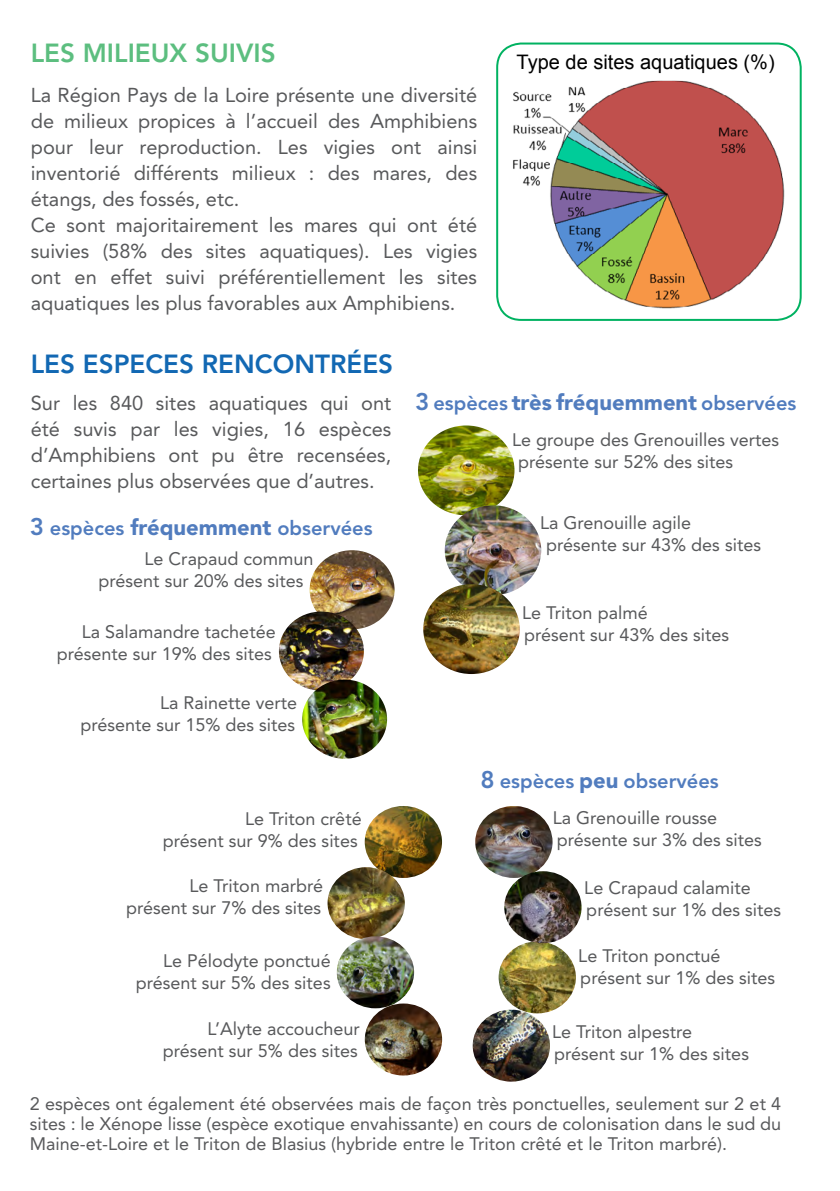
<style>
.page{position:relative;width:840px;height:1191px;background:#fff}
.page>*{position:absolute;margin:0;border:0;box-sizing:border-box;transform-origin:0 0}
.t1{font:800 26px "Avenir LT Std";color:#1268b3}
.t2{font:800 26px "Avenir LT Std";color:#5cbe7f}
.t3{font:20px/26px "Avenir LT Std";color:#58595b;text-align:justify}
.t4{font:800 20px "Avenir LT Std";color:#517cbe}
.t5{font:20px "Arial";color:#000}
.t6{font:18px/22px "Avenir LT Std";color:#58595b}
.s1{font-size:24px}
.s2{font-weight:900;font-size:22px}
</style>
<div class="page">
<img style="left:418px;top:425px;width:96px;height:86px">
<img style="left:444px;top:505px;width:97px;height:83px">
<img style="left:309px;top:550px;width:85px;height:78px">
<img style="left:364px;top:806px;width:78px;height:72px">
<img style="left:327px;top:867px;width:77px;height:69px">
<img style="left:472px;top:1012px;width:77px;height:69px">
<img style="left:336px;top:936px;width:78px;height:71px">
<img style="left:475px;top:806px;width:77px;height:71px">
<img style="left:364px;top:1003px;width:78px;height:72px">
<img style="left:498px;top:943px;width:77px;height:70px">
<img style="left:504px;top:871px;width:77px;height:72px">
<img style="left:423px;top:584px;width:96px;height:90px">
<img style="left:279px;top:611px;width:84px;height:75px">
<img style="left:302px;top:679px;width:85px;height:79px">
<img style="left:508px;top:81px;width:292px;height:239px">
<div style="left:496px;top:43px;width:305px;height:278px;border:2px solid #00b261;border-radius:24px"></div>
<h1 class="t2" style="left:31px;top:38px;width:15px">LES</h1>
<h1 class="t2" style="left:83px;top:38px;width:194px">M ilieux suivis</h1>
<p class="t3" style="left:31px;top:82px;width:448px;text-align:left">La Région Pays de la Loire présente une diversité de milieux propices à l’accueil des Amphibiens pour leur reproduction. Les vigies ont ainsi inventorié différents milieux : des mares, des étangs, des fossés, etc.<br>Ce sont majoritairement les mares qui ont été suivies (58% des sites aquatiques). Les vigies ont en effet suivi préférentiellement les sites aquatiques les plus favorables aux Amphibiens.</p>
<h1 class="t1" style="left:31px;top:349px;width:364px">les especes rencontrées</h1>
<p class="t5" style="left:516px;top:48px;width:259px">Type de sites aquatiques (%)</p>
<p class="t3" style="left:31px;top:390px;width:362px">Sur les 840 sites aquatiques qui ont été suvis par les vigies, 16 espèces d’Amphibiens ont pu être recensées, certaines plus observées que d’autres.</p>
<p class="t4" style="left:415px;top:391px;width:382px"><span class="s1">3</span> espèces <span class="s2">très fréquemment</span> observées</p>
<p class="t4" style="left:30px;top:516px;width:344px"><span class="s1">3</span> espèces <span class="s2">fréquemment</span> observées</p>
<p class="t6" style="left:518px;top:429px;width:262px;text-indent:-6px">Le groupe des Grenouilles vertes présente sur 52% des sites</p>
<p class="t6" style="left:545px;top:512px;width:216px;text-indent:-6px">La Grenouille agile présente sur 43% des sites</p>
<p class="t6" style="left:98px;top:548px;width:216px;text-indent:46px">Le Crapaud commun présent sur 20% des sites</p>
<p class="t6" style="left:57px;top:621px;width:220px;text-align:right">La Salamandre tachetée présente sur 19% des sites</p>
<p class="t6" style="left:80px;top:692px;width:218px;text-align:right">La Rainette verte<br>présente sur 15% des sites</p>
<p class="t6" style="left:522px;top:602px;width:208px">Le Triton palmé<br>présent sur 43% des sites</p>
<p class="t6" style="left:163px;top:807px;width:200px;text-align:right">Le Triton crêté<br>présent sur 9% des sites</p>
<p class="t6" style="left:126px;top:875px;width:198px;text-align:right">Le Triton marbré présent sur 7% des sites</p>
<p class="t6" style="left:136px;top:949px;width:196px;text-align:right">Le Pélodyte ponctué présent sur 5% des sites</p>
<p class="t6" style="left:163px;top:1018px;width:198px;text-align:right">L’Alyte accoucheur présent sur 5% des sites</p>
<p class="t4" style="left:480px;top:769px;width:240px"><span class="s1">8</span> espèces <span class="s2">peu</span> observées</p>
<p class="t6" style="left:552px;top:807px;width:210px">La Grenouille rousse présente sur 3% des sites</p>
<p class="t6" style="left:584px;top:877px;width:198px">Le Crapaud calamite présent sur 1% des sites</p>
<p class="t6" style="left:578px;top:945px;width:198px">Le Triton ponctué présent sur 1% des sites</p>
<p class="t6" style="left:551px;top:1021px;width:198px">Le Triton alpestre présent sur 1% des sites</p>
<p class="t6" style="left:30px;top:1094px;width:752px;line-height:20px;text-align:justify">2 espèces ont également été observées mais de façon très ponctuelles, seulement sur 2 et 4 sites : le Xénope lisse (espèce exotique envahissante) en cours de colonisation dans le sud du Maine-et-Loire et le Triton de Blasius (hybride entre le Triton crêté et le Triton marbré).</p>
</div>
